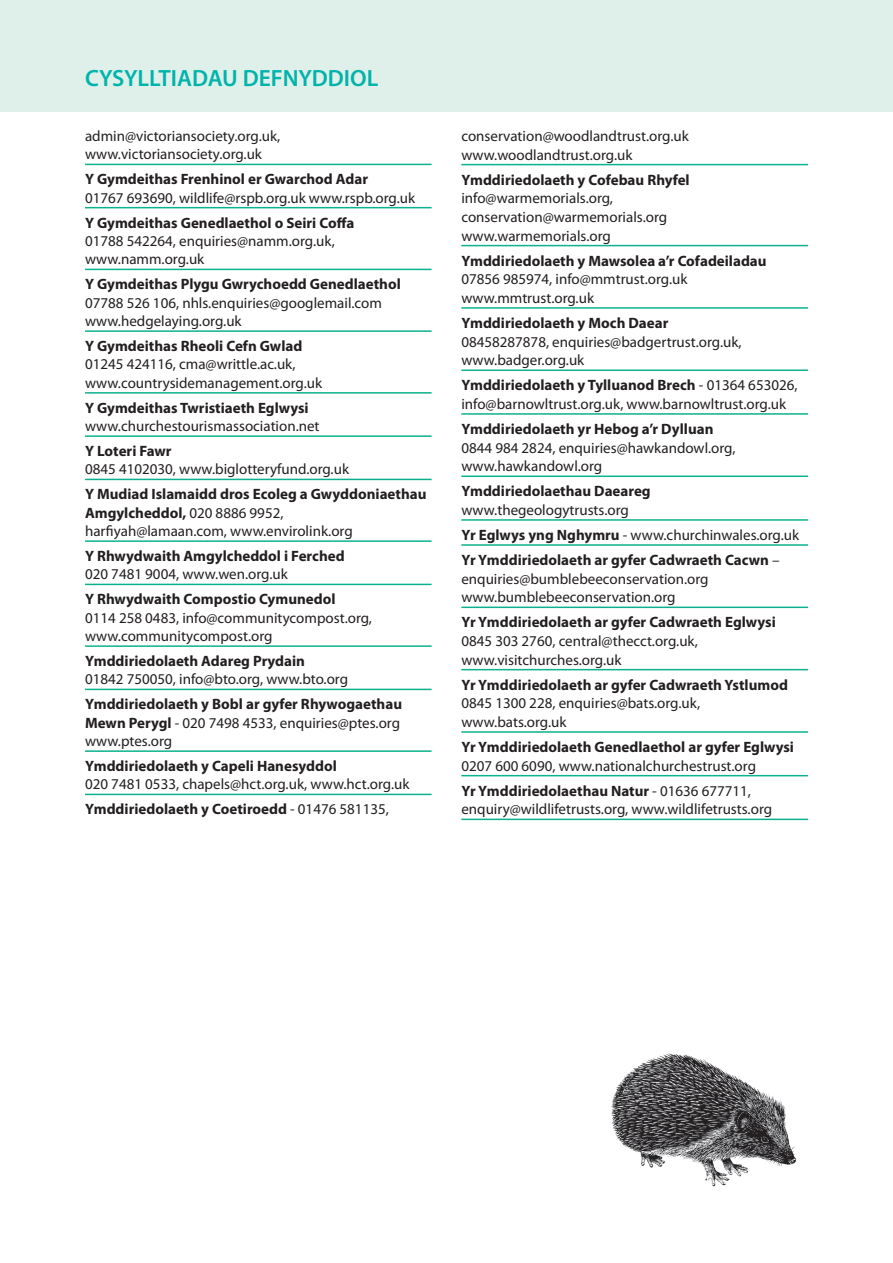
<style>
.page{position:relative;width:893px;height:1263px;background:#fff}
.page>*{position:absolute;margin:0;border:0;box-sizing:border-box;transform-origin:0 0}
.t1{font:600 23.55px "Myriad Pro";color:#00b4ab}
.t2{font:15px/18.6px "Myriad Pro";color:#231f20}
.t3{font:700 15px/18.5px "Myriad Pro";color:#231f20}
.s1{font-weight:400}
.s2{font-weight:700}
</style>
<div class="page">
<hr style="left:85px;top:164px;width:347px;height:1px;background:#0bb28d">
<hr style="left:85px;top:207px;width:347px;height:1px;background:#0bb28d">
<hr style="left:85px;top:269px;width:347px;height:1px;background:#0bb28d">
<hr style="left:85px;top:330px;width:347px;height:2px;background:#0bb28d">
<hr style="left:85px;top:392px;width:347px;height:2px;background:#0bb28d">
<hr style="left:85px;top:435px;width:347px;height:2px;background:#0bb28d">
<hr style="left:85px;top:479px;width:347px;height:1px;background:#0bb28d">
<hr style="left:85px;top:540px;width:347px;height:2px;background:#0bb28d">
<hr style="left:85px;top:584px;width:347px;height:1px;background:#0bb28d">
<hr style="left:85px;top:645px;width:347px;height:2px;background:#0bb28d">
<hr style="left:85px;top:689px;width:347px;height:1px;background:#0bb28d">
<hr style="left:85px;top:750px;width:347px;height:2px;background:#0bb28d">
<hr style="left:85px;top:794px;width:347px;height:1px;background:#0bb28d">
<hr style="left:461px;top:164px;width:347px;height:1px;background:#0bb28d">
<hr style="left:461px;top:245px;width:347px;height:1px;background:#0bb28d">
<hr style="left:461px;top:307px;width:347px;height:2px;background:#0bb28d">
<hr style="left:461px;top:369px;width:347px;height:2px;background:#0bb28d">
<hr style="left:461px;top:413px;width:347px;height:2px;background:#0bb28d">
<hr style="left:461px;top:475px;width:347px;height:2px;background:#0bb28d">
<hr style="left:461px;top:519px;width:347px;height:2px;background:#0bb28d">
<hr style="left:461px;top:544px;width:347px;height:2px;background:#0bb28d">
<hr style="left:461px;top:606px;width:347px;height:2px;background:#0bb28d">
<hr style="left:461px;top:669px;width:347px;height:1px;background:#0bb28d">
<hr style="left:461px;top:731px;width:347px;height:2px;background:#0bb28d">
<hr style="left:461px;top:775px;width:347px;height:1px;background:#0bb28d">
<hr style="left:461px;top:819px;width:347px;height:1px;background:#0bb28d">
<div style="left:0;top:0;width:893px;height:112px;background:#def0e9"></div>
<img style="left:611px;top:1053px;width:186px;height:134px">
<h1 class="t1" style="left:85px;top:63px;width:295px">CYSYLLTIADAU DEFNYDDIOL</h1>
<p class="t2" style="left:85px;top:126px;width:197px">admin@victoriansociety.org.uk, www.victoriansociety.org.uk</p>
<p class="t3" style="left:85px;top:169px;width:285px">Y Gymdeithas Frenhinol er Gwarchod Adar</p>
<p class="t2" style="left:85px;top:188px;width:332px">01767 693690, wildlife@rspb.org.uk www.rspb.org.uk</p>
<p class="t3" style="left:85px;top:213px;width:271px">Y Gymdeithas Genedlaethol o Seiri Coffa</p>
<p class="t2" style="left:85px;top:231px;width:251px">01788 542264, enquiries@namm.org.uk, www.namm.org.uk</p>
<p class="t3" style="left:85px;top:274px;width:317px">Y Gymdeithas Plygu Gwrychoedd Genedlaethol</p>
<p class="t2" style="left:85px;top:293px;width:298px">07788 526 106, nhls.enquiries@googlemail.com www.hedgelaying.org.uk</p>
<p class="t3" style="left:85px;top:336px;width:219px">Y Gymdeithas Rheoli Cefn Gwlad</p>
<p class="t2" style="left:85px;top:355px;width:239px">01245 424116, cma@writtle.ac.uk, www.countrysidemanagement.org.uk</p>
<p class="t3" style="left:85px;top:398px;width:225px">Y Gymdeithas Twristiaeth Eglwysi</p>
<p class="t2" style="left:85px;top:417px;width:236px">www.churchestourismassociation.net</p>
<p class="t3" style="left:85px;top:441px;width:88px">Y Loteri Fawr</p>
<p class="t2" style="left:85px;top:460px;width:265px">0845 4102030, www.biglotteryfund.org.uk</p>
<p class="t3" style="left:85px;top:484px;width:343px">Y Mudiad Islamaidd dros Ecoleg a Gwyddoniaethau<br>Amgylcheddol, <span class="s1">020 8886 9952, harfiyah@lamaan.com, www.envirolink.org</span></p>
<p class="t3" style="left:85px;top:546px;width:261px">Y Rhwydwaith Amgylcheddol i Ferched</p>
<p class="t2" style="left:85px;top:565px;width:204px">020 7481 9004, www.wen.org.uk</p>
<p class="t3" style="left:85px;top:589px;width:252px">Y Rhwydwaith Compostio Cymunedol</p>
<p class="t2" style="left:85px;top:608px;width:288px">0114 258 0483, info@communitycompost.org, www.communitycompost.org</p>
<p class="t3" style="left:85px;top:651px;width:221px">Ymddiriedolaeth Adareg Prydain</p>
<p class="t2" style="left:85px;top:670px;width:265px">01842 750050, info@bto.org, www.bto.org</p>
<p class="t3" style="left:85px;top:694px;width:319px">Ymddiriedolaeth y Bobl ar gyfer Rhywogaethau<br>Mewn Perygl <span class="s1">- 020 7498 4533, enquiries@ptes.org www.ptes.org</span></p>
<p class="t3" style="left:85px;top:756px;width:253px">Ymddiriedolaeth y Capeli Hanesyddol</p>
<p class="t2" style="left:85px;top:772px;width:326px;line-height:24.8px">020 7481 0533, chapels@hct.org.uk, www.hct.org.uk<br><span class="s2">Ymddiriedolaeth y Coetiroedd</span> - 01476 581135,</p>
<p class="t2" style="left:461px;top:126px;width:229px">conservation@woodlandtrust.org.uk www.woodlandtrust.org.uk</p>
<p class="t3" style="left:461px;top:170px;width:230px">Ymddiriedolaeth y Cofebau Rhyfel</p>
<p class="t2" style="left:461px;top:189px;width:207px">info@warmemorials.org, conservation@warmemorials.org www.warmemorials.org</p>
<p class="t3" style="left:461px;top:251px;width:307px">Ymddiriedolaeth y Mawsolea a’r Cofadeiladau</p>
<p class="t2" style="left:461px;top:270px;width:228px">07856 985974, info@mmtrust.org.uk www.mmtrust.org.uk</p>
<p class="t3" style="left:461px;top:313px;width:209px">Ymddiriedolaeth y Moch Daear</p>
<p class="t2" style="left:461px;top:332px;width:282px">08458287878, enquiries@badgertrust.org.uk, www.badger.org.uk</p>
<p class="t2" style="left:461px;top:376px;width:338px"><span class="s2">Ymddiriedolaeth y Tylluanod Brech</span> - 01364 653026, info@barnowltrust.org.uk, www.barnowltrust.org.uk</p>
<p class="t3" style="left:461px;top:419px;width:254px">Ymddiriedolaeth yr Hebog a’r Dylluan</p>
<p class="t2" style="left:461px;top:438px;width:276px">0844 984 2824, enquiries@hawkandowl.org, www.hawkandowl.org</p>
<p class="t3" style="left:461px;top:481px;width:191px">Ymddiriedolaethau Daeareg</p>
<p class="t3" style="left:461px;top:497px;width:339px;line-height:25px"><span class="s1">www.thegeologytrusts.org<br></span>Yr Eglwys yng Nghymru <span class="s1">- www.churchinwales.org.uk<br></span>Yr Ymddiriedolaeth ar gyfer Cadwraeth Cacwn <span class="s1">–</span></p>
<p class="t2" style="left:461px;top:569px;width:249px">enquiries@bumblebeeconservation.org www.bumblebeeconservation.org</p>
<p class="t3" style="left:461px;top:612px;width:316px">Yr Ymddiriedolaeth ar gyfer Cadwraeth Eglwysi</p>
<p class="t2" style="left:461px;top:631px;width:238px">0845 303 2760, central@thecct.org.uk, www.visitchurches.org.uk</p>
<p class="t3" style="left:461px;top:675px;width:328px">Yr Ymddiriedolaeth ar gyfer Cadwraeth Ystlumod</p>
<p class="t2" style="left:461px;top:694px;width:240px">0845 1300 228, enquiries@bats.org.uk, www.bats.org.uk</p>
<p class="t3" style="left:461px;top:737px;width:334px">Yr Ymddiriedolaeth Genedlaethol ar gyfer Eglwysi</p>
<p class="t2" style="left:461px;top:753px;width:296px;line-height:25px">0207 600 6090, www.nationalchurchestrust.org<br><span class="s2">Yr Ymddiriedolaethau Natur</span> - 01636 677711,</p>
<p class="t2" style="left:461px;top:800px;width:312px">enquiry@wildlifetrusts.org, www.wildlifetrusts.org</p>
</div>
